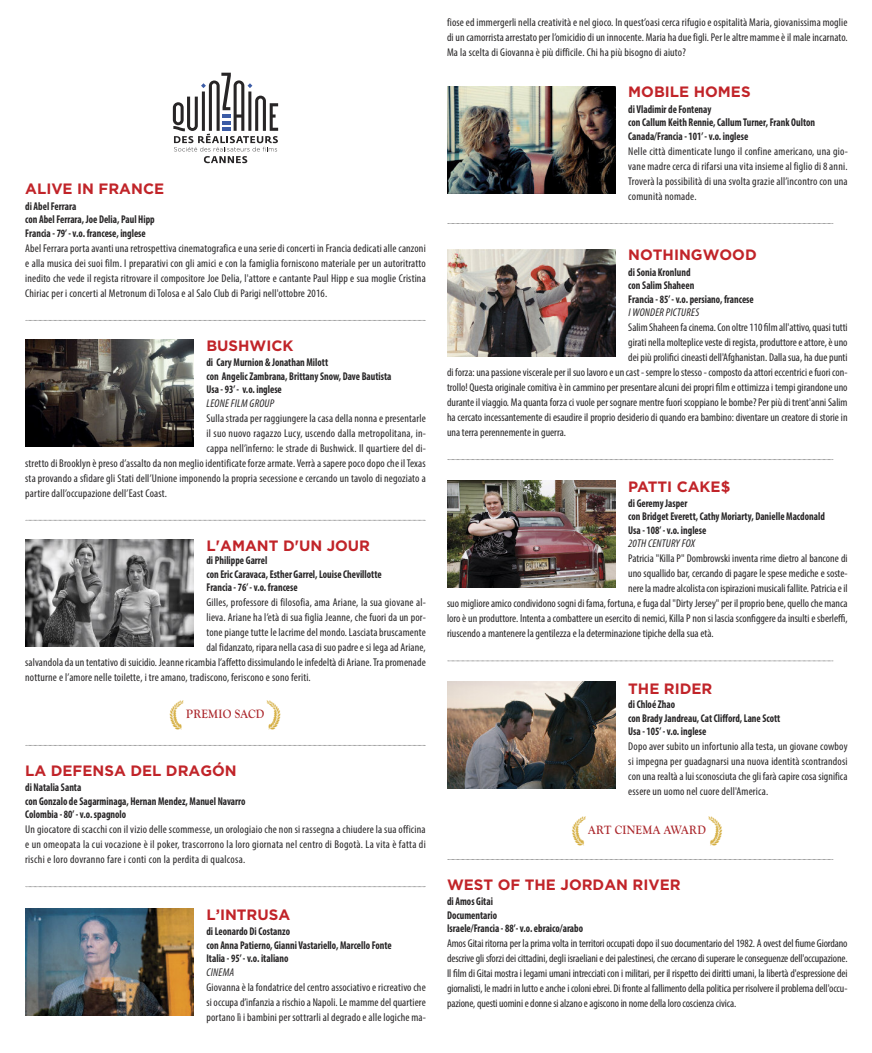
<style>
.page{position:relative;width:872px;height:1053px;background:#fff}
.page>*{position:absolute;margin:0;border:0;box-sizing:border-box;transform-origin:0 0}
.t1{font:37.5px "Youbilee";color:#d5ae41}
.t2{font:700 15px "Gotham";color:#c12429}
.t3{font:700 15px "Gotham";color:#c12429}
.t4{font:700 12.5px "Goudy Old Style T";letter-spacing:.025em;color:#ab272c;scale:.9 1}
.t5{font:condensed 11.25px/15px "Myriad Pro";letter-spacing:.005em;color:#272526;text-align:justify}
.t6{font:700 condensed 11.25px/13.5px "Myriad Pro";color:#272526;scale:.9 1}
.t7{font:italic condensed 11.25px "Myriad Pro";letter-spacing:.02em;color:#272526}
</style>
<div class="page">
<svg style="left:25px;top:320px;width:401px;height:1px"></svg>
<img style="left:25px;top:340px;width:169px;height:107px">
<svg style="left:25px;top:520px;width:401px;height:1px"></svg>
<img style="left:25px;top:539px;width:169px;height:107px">
<svg style="left:25px;top:745px;width:401px;height:1px"></svg>
<svg style="left:25px;top:886px;width:401px;height:1px"></svg>
<img style="left:25px;top:908px;width:169px;height:107px">
<svg style="left:173px;top:73px;width:105px;height:90px"></svg>
<img style="left:447px;top:86px;width:169px;height:108px">
<img style="left:447px;top:681px;width:169px;height:107px">
<img style="left:447px;top:480px;width:169px;height:107px">
<svg style="left:447px;top:660px;width:386px;height:1px"></svg>
<svg style="left:447px;top:859px;width:386px;height:1px"></svg>
<img style="left:447px;top:249px;width:169px;height:107px">
<svg style="left:447px;top:459px;width:386px;height:1px"></svg>
<svg style="left:447px;top:223px;width:386px;height:1px"></svg>
<h2 class="t2" style="left:25px;top:180px;width:140px">ALIVE IN FRANCE</h2>
<p class="t6" style="left:25px;top:200px;width:145px">di Abel Ferrara<br>con Abel Ferrara, Joe Delia, Paul Hipp<br>Francia - 79’- v.o. francese, inglese</p>
<p class="t5" style="left:25px;top:241px;width:402px">AbelFerraraportaavantiunaretrospettivacinematograficaeunaseriedi concerti in Franciadedicatiallecanzoni e alla musica dei suoi film. I preparativi con gli amici e con la famiglia forniscono materiale per un autoritratto inedito che vede il regista ritrovare il compositore Joe Delia, l'attore e cantante Paul Hipp e sua moglie Cristina Chiriac per i concerti al Metronum diTolosa e al Salo Club di Parigi nell'ottobre 2016.</p>
<h2 class="t2" style="left:206px;top:337px;width:89px">BUSHWICK</h2>
<p class="t6" style="left:206px;top:356px;width:207px">di Cary Murnion &amp; Jonathan Milott<br>con Angelic Zambrana, Brittany Snow, Dave Bautista<br>Usa - 93’- v.o. inglese</p>
<p class="t7" style="left:206px;top:399px;width:69px">LEONEFILM GROUP</p>
<p class="t5" style="left:206px;top:411px;width:221px">Sullastradaper raggiungerelacasadella nonnaepresentarle</p>
<p class="t5" style="left:206px;top:426px;width:221px">il suo nuovo ragazzo Lucy, uscendo dalla metropolitana, in-</p>
<p class="t5" style="left:206px;top:441px;width:221px">cappa nell’inferno: le strade di Bushwick. Il quartiere del di-</p>
<p class="t5" style="left:25px;top:456px;width:402px">strettodi Brooklyn èpresod’assaltoda non meglioidentificateforzearmate. VerràasaperepocodopocheilTexas</p>
<p class="t5" style="left:25px;top:471px;width:402px">sta provando a sfidare gli Stati dell’Unione imponendo la propria secessione e cercando un tavolo di negoziato a</p>
<p class="t5" style="left:25px;top:486px;width:143px">partire dall’occupazione dell’East Coast.</p>
<h2 class="t2" style="left:207px;top:536px;width:165px">L'AMANT D'UN JOUR</h2>
<p class="t6" style="left:206px;top:554px;width:196px">di Philippe Garrel<br>con Eric Caravaca, Esther Garrel, Louise Chevillotte<br>Francia - 76’- v.o. francese</p>
<p class="t5" style="left:206px;top:595px;width:221px">Gilles, professore di filosofia, ama Ariane, la sua giovane al-</p>
<p class="t5" style="left:206px;top:610px;width:221px">lieva. Ariane ha l’età di sua figlia Jeanne, che fuori da un por-</p>
<p class="t5" style="left:206px;top:625px;width:221px">tonepiangetuttelelacrimedel mondo.Lasciatabruscamente</p>
<p class="t5" style="left:206px;top:640px;width:221px">dal fidanzato, ripara nellacasadi suopadreesi legaad Ariane,</p>
<p class="t5" style="left:25px;top:655px;width:402px">salvandoladaun tentativodi suicidio. Jeannericambial’affettodissimulandoleinfedeltàdi Ariane.Trapromenade</p>
<p class="t5" style="left:25px;top:670px;width:287px">notturne e l’amore nelle toilette, i tre amano, tradiscono, feriscono e sono feriti.</p>
<h1 class="t1" style="left:170px;top:698px;width:8px">A</h1>
<p class="t4" style="left:186px;top:706px;width:88px">PREMIO SACD</p>
<h1 class="t1" style="left:274px;top:698px;width:9px">B</h1>
<h2 class="t2" style="left:25px;top:761px;width:213px">LA DEFENSA DEL DRAGÓN</h2>
<p class="t6" style="left:25px;top:781px;width:246px">di Natalia Santa<br>con Gonzalo de Sagarminaga, Hernan Mendez, Manuel Navarro<br>Colombia - 80’- v.o. spagnolo</p>
<p class="t5" style="left:25px;top:822px;width:402px">Un giocatore di scacchi con il vizio delle scommesse, un orologiaio che non si rassegna a chiudere la sua officina e un omeopata la cui vocazione è il poker, trascorrono la loro giornata nel centro di Bogotà. La vita è fatta di rischi e loro dovranno fare i conti con la perdita di qualcosa.</p>
<h2 class="t2" style="left:206px;top:905px;width:85px">L’INTRUSA</h2>
<p class="t6" style="left:206px;top:925px;width:207px">di Leonardo Di Costanzo<br>con Anna Patierno, Gianni Vastariello, Marcello Fonte<br>Italia - 95’- v.o. italiano</p>
<p class="t7" style="left:206px;top:967px;width:29px">CINEMA</p>
<p class="t5" style="left:206px;top:980px;width:221px">Giovannaèlafondatricedel centroassociativoericreativoche sioccupad’infanziaarischioa Napoli.Le mammedelquartiere portanolì ibambiniper sottrarlialdegradoeallelogiche ma-</p>
<p class="t5" style="left:447px;top:16px;width:402px">fioseedimmergerli nellacreativitàe nelgioco. In quest’oasi cercarifugioeospitalità Maria,giovanissima moglie diun camorristaarrestatoper l’omicidiodiun innocente. Maria haduefigli.Per lealtre mammeèil maleincarnato.<br>Ma la scelta di Giovanna è più difficile. Chi ha più bisogno di aiuto?</p>
<h2 class="t2" style="left:628px;top:83px;width:124px">MOBILE HOMES</h2>
<p class="t6" style="left:628px;top:103px;width:209px">di Vladimir de Fontenay<br>con Callum Keith Rennie, CallumTurner, Frank Oulton<br>Canada/Francia - 101’- v.o. inglese</p>
<p class="t5" style="left:628px;top:145px;width:221px">Nelle città dimenticate lungo il confine americano, una gio&shy;vane madrecercadi rifarsiunavitainsiemeal figliodi8anni.<br>Troverà la possibilità di una svolta grazie all’incontro con una comunità nomade.</p>
<h2 class="t2" style="left:628px;top:246px;width:130px">NOTHINGWOOD</h2>
<p class="t6" style="left:628px;top:266px;width:141px">di Sonia Kronlund<br>con Salim Shaheen<br>Francia - 85’- v.o. persiano, francese</p>
<p class="t7" style="left:628px;top:308px;width:72px">I WONDERPICTURES</p>
<p class="t5" style="left:628px;top:321px;width:221px">SalimShaheen facinema.Con oltre110 filmall'attivo,quasi tutti</p>
<p class="t5" style="left:628px;top:336px;width:221px">girati nellamolteplicevestedi regista,produttoreeattore,èuno</p>
<p class="t5" style="left:628px;top:351px;width:221px">deipiùprolifici cineastidell'Afghanistan. Dallasua, haduepunti</p>
<p class="t5" style="left:447px;top:366px;width:402px">di forza:unapassionevisceraleper il suolavoroeun cast - semprelostesso-compostodaattorieccentriciefuoricon-</p>
<p class="t5" style="left:447px;top:381px;width:402px">trollo! Questaoriginalecomitivaèin camminoperpresentarealcunideipropri filmeottimizzai tempigirandoneuno</p>
<p class="t5" style="left:447px;top:396px;width:402px">durante il viaggio. Ma quanta forza ci vuole per sognare mentre fuori scoppiano le bombe? Per più di trent'anni Salim</p>
<p class="t5" style="left:447px;top:411px;width:402px">ha cercato incessantemente di esaudire il proprio desiderio di quando era bambino: diventare un creatore di storie in</p>
<p class="t5" style="left:447px;top:426px;width:121px">una terra perennemente in guerra.</p>
<h2 class="t3" style="left:628px;top:482px;width:104px">PATTI CAKE$</h2>
<p class="t6" style="left:628px;top:497px;width:220px">di Geremy Jasper<br>con Bridget Everett, Cathy Moriarty, Danielle Macdonald<br>Usa - 108’- v.o. inglese</p>
<p class="t7" style="left:628px;top:539px;width:68px">20TH CENTURYFOX</p>
<p class="t5" style="left:628px;top:552px;width:221px">Patricia "Killa P" Dombrowski inventa rime dietro al bancone di</p>
<p class="t5" style="left:628px;top:567px;width:221px">uno squallido bar, cercando di pagare le spese mediche e soste-</p>
<p class="t5" style="left:628px;top:582px;width:221px">nerelamadrealcolistacon ispirazionimusicali fallite.Patriciaeil</p>
<p class="t5" style="left:447px;top:597px;width:402px">suomiglioreamicocondividonosognidi fama, fortuna,efugadal"DirtyJersey"per ilpropriobene,quellochemanca</p>
<p class="t5" style="left:447px;top:612px;width:402px">loro è un produttore. Intenta a combattere un esercito di nemici, Killa P non si lascia sconfiggere da insulti e sberleffi,</p>
<p class="t5" style="left:447px;top:627px;width:268px">riuscendo a mantenere la gentilezza e la determinazione tipiche della sua età.</p>
<h2 class="t3" style="left:628px;top:683px;width:86px">THE RIDER</h2>
<p class="t6" style="left:628px;top:698px;width:171px">di Chloé Zhao<br>con Brady Jandreau, Cat Clifford, Lane Scott<br>Usa - 105’- v.o. inglese</p>
<p class="t5" style="left:628px;top:739px;width:221px">Dopo aver subito un infortunio alla testa, un giovane cowboy si impegna per guadagnarsi una nuova identità scontrandosi con unarealtàalui sconosciutachegli faràcapirecosasignifica essere un uomo nel cuore dell'America.</p>
<h1 class="t1" style="left:572px;top:813px;width:8px">A</h1>
<p class="t4" style="left:588px;top:821px;width:132px">ART CINEMA AWARD</p>
<h1 class="t1" style="left:715px;top:813px;width:9px">B</h1>
<h2 class="t2" style="left:447px;top:875px;width:235px">WEST OF THE JORDAN RIVER</h2>
<p class="t6" style="left:447px;top:895px;width:153px">di Amos Gitai<br>Documentario<br>Israele/Francia - 88’- v.o. ebraico/arabo</p>
<p class="t5" style="left:447px;top:936px;width:402px">Amos Gitai ritorna per la prima volta in territori occupati dopo il suo documentario del 1982. A ovest del fiume Giordano descrive gli sforzi dei cittadini, degli israeliani e dei palestinesi, che cercano di superare le conseguenze dell'occupazione.<br>Il film di Gitai mostra i legami umani intrecciati con i militari, per il rispetto dei diritti umani, la libertà d'espressione dei giornalisti, le madri in lutto e anche i coloni ebrei. Di fronte al fallimento della politica per risolvere il problema dell'occu&shy;pazione,questiuominiedonnesialzanoeagisconoin nomedellalorocoscienzacivica.</p>
</div>
